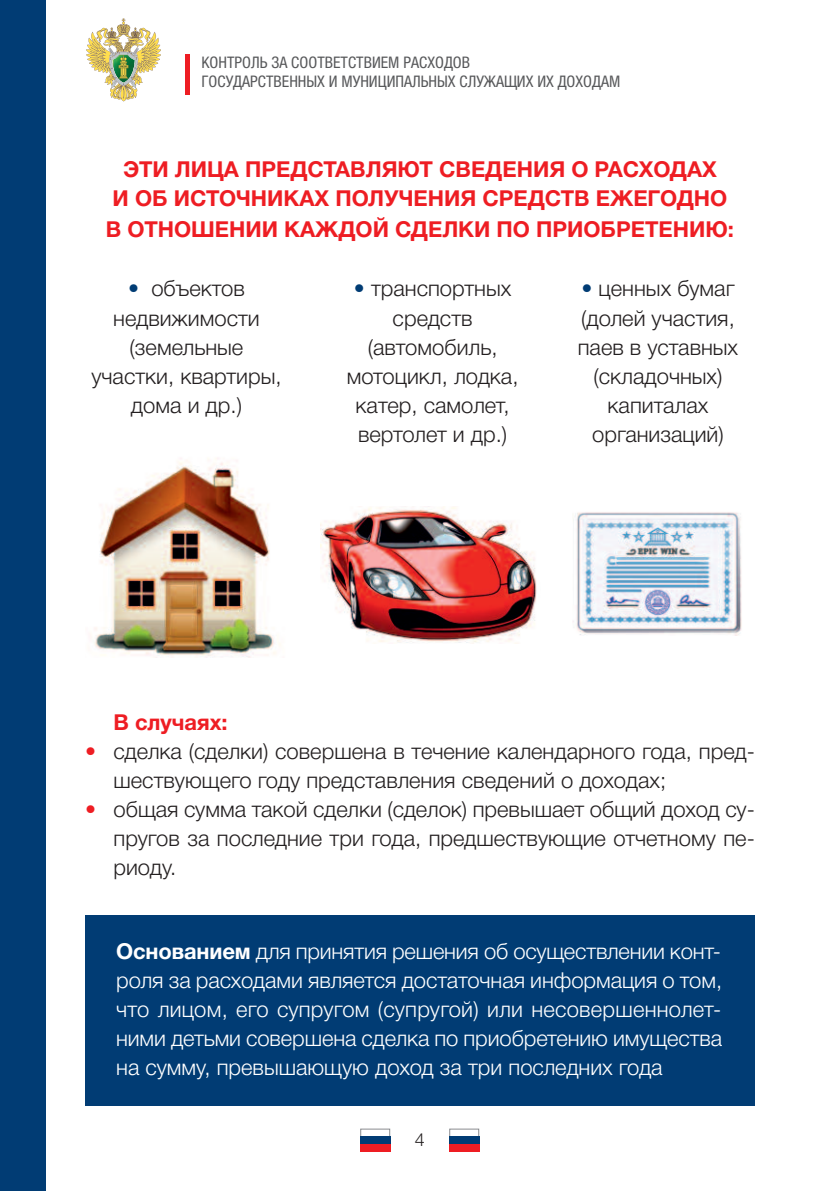
<style>
.page{position:relative;width:840px;height:1191px;background:#fff}
.page>*{position:absolute;margin:0;border:0;box-sizing:border-box;transform-origin:0 0}
.t1{font:22px/29px "Helvetica 4 Light";color:#231f20;text-align:center}
.t2{font:22px/29px "Helvetica 4 Light";color:#fff;text-align:justify}
.t3{font:22px/30px "Helvetica 7 Bold";color:#ee1d23;text-align:center}
.t4{font:18px "Helvetica 4 Light";color:#231f20}
.t5{font:condensed 16px/19.2px "Helvetica Neue LTCYR";color:#57585a}
.s1{color:#013c74}
.s2{color:#ee1d23}
.s3{font-family:"Helvetica 7 Bold"}
</style>
<div class="page">
<svg style="left:86px;top:18px;width:75px;height:83px"></svg>
<div style="left:185px;top:54px;width:5px;height:41px;background:#ee1d23"></div>
<div style="left:0;top:0;width:45px;height:1191px;background:#013c74"></div>
<div style="left:360px;top:1128px;width:30px;height:23px;border:1px solid #8a8c8f"></div>
<div style="left:360px;top:1136px;width:30px;height:7px;background:#013c74"></div>
<div style="left:360px;top:1143px;width:30px;height:8px;background:#ee1d23"></div>
<div style="left:449px;top:1128px;width:30px;height:23px;border:1px solid #8a8c8f"></div>
<div style="left:449px;top:1136px;width:30px;height:7px;background:#013c74"></div>
<div style="left:449px;top:1143px;width:30px;height:8px;background:#ee1d23"></div>
<div style="left:85px;top:915px;width:669px;height:191px;background:#013c74"></div>
<img style="left:94px;top:458px;width:187px;height:199px">
<img style="left:320px;top:506px;width:217px;height:137px">
<img style="left:573px;top:512px;width:169px;height:124px">
<p class="t5" style="left:201px;top:54px;width:420px">КОНТРОЛЬ ЗА СООТВЕТСТВИЕМ РАСХОДОВ<br>ГОСУДАРСТВЕННЫХ И МУНИЦИПАЛЬНЫХ СЛУЖАЩИХ ИХ ДОХОДАМ</p>
<p class="t3" style="left:106px;top:156px;width:629px">ЭТИ ЛИЦА ПРЕДСТАВЛЯЮТ СВЕДЕНИЯ О РАСХОДАХ<br>И ОБ ИСТОЧНИКАХ ПОЛУЧЕНИЯ СРЕДСТВ ЕЖЕГОДНО<br>В ОТНОШЕНИИ КАЖДОЙ СДЕЛКИ ПО ПРИОБРЕТЕНИЮ:</p>
<p class="t1" style="left:91px;top:276px;width:191px"><span class="s1">•</span> объектов недвижимости (земельные участки, квартиры, дома и др.)</p>
<p class="t1" style="left:346px;top:276px;width:173px"><span class="s1">•</span> транспортных средств (автомобиль, мотоцикл, лодка, катер, самолет, вертолет и др.)</p>
<p class="t1" style="left:577px;top:276px;width:162px"><span class="s1">•</span> ценных бумаг (долей участия, паев в уставных (складочных) капиталах организаций)</p>
<p class="t3" style="left:113px;top:708px;width:116px">В случаях:</p>
<p class="t1" style="left:113px;top:738px;width:642px;text-align:left;text-indent:-28px"><span class="s2">•</span> сделка (сделки) совершена в течение календарного года, пред&shy;шествующего году представления сведений о доходах;</p>
<p class="t1" style="left:113px;top:796px;width:642px;text-align:justify;text-indent:-28px"><span class="s2">•</span> общая сумма такой сделки (сделок) превышает общий доход су&shy;пругов за последние три года, предшествующие отчетному пе&shy;риоду.</p>
<p class="t2" style="left:116px;top:938px;width:607px"><span class="s3">Основанием</span> для принятия решения об осуществлении конт&shy;роля за расходами является достаточная информация о том, что лицом, его супругом (супругой) или несовершеннолет&shy;ними детьми совершена сделка по приобретению имущества на сумму, превышающую доход за три последних года</p>
<p class="t4" style="left:415px;top:1132px;width:12px">4</p>
</div>
